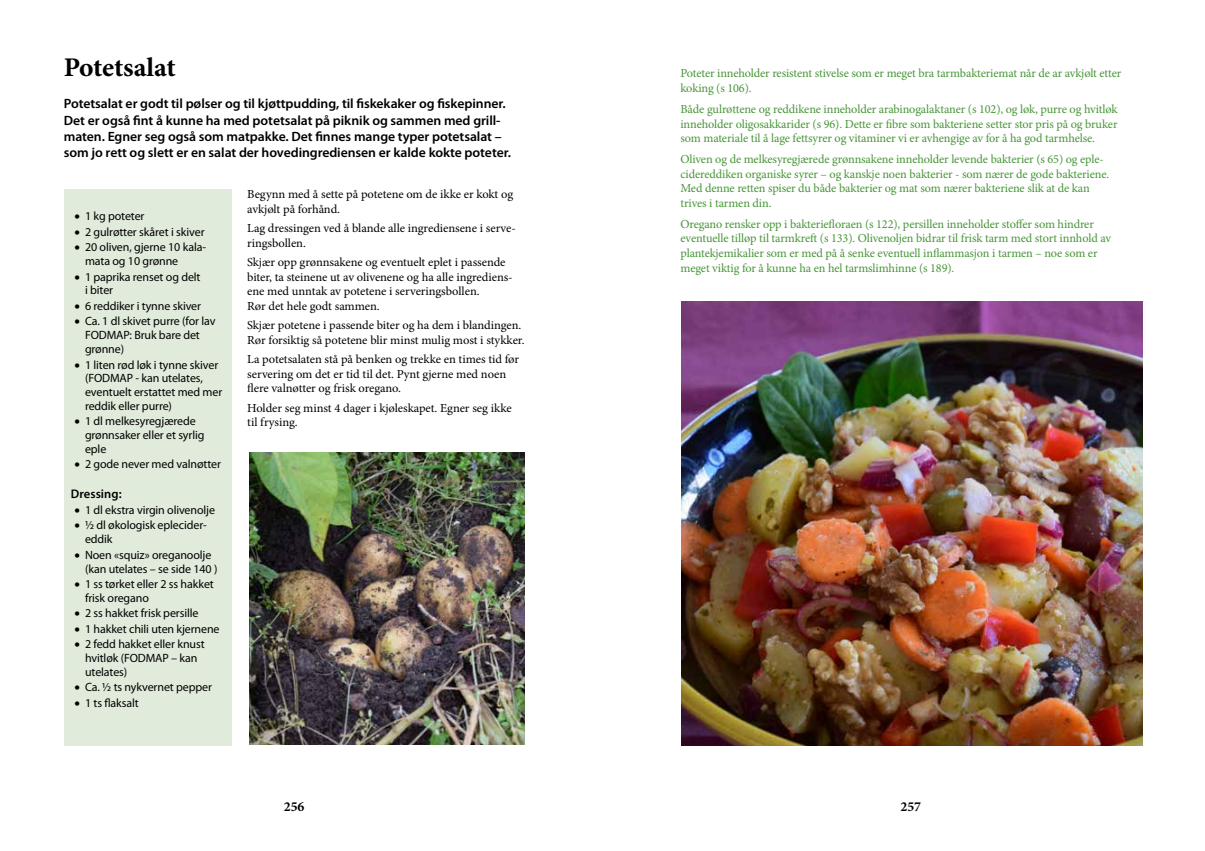
<style>
.page{position:relative;width:1205px;height:851px;background:#fff}
.page>*{position:absolute;margin:0;border:0;box-sizing:border-box;transform-origin:0 0}
.t1{font:700 27px "Minion Pro";letter-spacing:-.005em;color:#000}
.t2{font:700 13.75px "Minion Pro";color:#000}
.t3{font:600 13.5px/16.2px "Myriad Pro";letter-spacing:-.005em;color:#000}
.t4{font:600 12.5px "Myriad Pro";letter-spacing:.005em;color:#000}
.t5{font:12.25px/14.4px "Minion Pro";letter-spacing:-.01em;color:#479537}
.t6{font:12.25px/14.4px "Minion Pro";letter-spacing:-.005em;color:#000}
.t7{font:12px/13.8px "Myriad Pro";letter-spacing:-.01em;color:#000}
</style>
<div class="page">
<div style="left:64px;top:189px;width:167px;height:556px;background:#e1ebdc"></div>
<img style="left:682px;top:301px;width:460px;height:444px">
<img style="left:250px;top:452px;width:274px;height:292px">
<h1 class="t1" style="left:64px;top:48px;width:113px">Potetsalat</h1>
<p class="t3" style="left:64px;top:95px;width:449px">Potetsalat er godt til pølser og til kjøttpudding, til fiskekaker og fiskepinner.<br>Det er også fint å kunne ha med potetsalat på piknik og sammen med grill&shy;maten. Egner seg også som matpakke. Det finnes mange typer potetsalat – som jo rett og slett er en salat der hovedingrediensen er kalde kokte poteter.</p>
<p class="t7" style="left:74px;top:209px;width:72px">• 1 kg poteter</p>
<p class="t7" style="left:74px;top:225px;width:132px">• 2 gulrøtter skåret i skiver</p>
<p class="t7" style="left:85px;top:240px;width:123px;text-indent:-11px">• 20 oliven, gjerne 10 kala&shy;mata og 10 grønne</p>
<p class="t7" style="left:85px;top:269px;width:117px;text-indent:-11px">• 1 paprika renset og delt i biter</p>
<p class="t7" style="left:74px;top:299px;width:128px">• 6 reddiker i tynne skiver</p>
<p class="t7" style="left:85px;top:314px;width:132px;text-indent:-11px">• Ca. 1 dl skivet purre (for lav<br>FODMAP: Bruk bare det grønne)</p>
<p class="t7" style="left:85px;top:357px;width:139px;text-indent:-11px">• 1 liten rød løk i tynne skiver (FODMAP - kan utelates, eventuelt erstattet med mer reddik eller purre)</p>
<p class="t7" style="left:85px;top:414px;width:121px;text-indent:-11px">• 1 dl melkesyregjærede grønnsaker eller et syrlig eple</p>
<p class="t7" style="left:74px;top:457px;width:148px">• 2 gode never med valnøtter</p>
<p class="t4" style="left:71px;top:485px;width:52px">Dressing:</p>
<p class="t7" style="left:74px;top:502px;width:142px">• 1 dl ekstra virgin olivenolje</p>
<p class="t7" style="left:85px;top:518px;width:122px;text-indent:-11px">• ½ dl økologisk eplecider&shy;eddik</p>
<p class="t7" style="left:85px;top:547px;width:134px;text-indent:-11px">• Noen «squiz» oreganoolje (kan utelates – se side 140 )</p>
<p class="t7" style="left:85px;top:577px;width:130px;text-indent:-11px">• 1 ss tørket eller 2 ss hakket frisk oregano</p>
<p class="t7" style="left:74px;top:606px;width:126px">• 2 ss hakket frisk persille</p>
<p class="t7" style="left:74px;top:621px;width:147px">• 1 hakket chili uten kjernene</p>
<p class="t7" style="left:85px;top:637px;width:121px;text-indent:-11px">• 2 fedd hakket eller knust hvitløk (FODMAP – kan utelates)</p>
<p class="t7" style="left:74px;top:680px;width:139px">• Ca. ½ ts nykvernet pepper</p>
<p class="t7" style="left:74px;top:695px;width:66px">• 1 ts flaksalt</p>
<p class="t6" style="left:247px;top:187px;width:268px">Begynn med å sette på potetene om de ikke er kokt og avkjølt på forhånd.</p>
<p class="t6" style="left:247px;top:221px;width:270px">Lag dressingen ved å blande alle ingrediensene i serve&shy;ringsbollen.</p>
<p class="t6" style="left:247px;top:255px;width:266px">Skjær opp grønnsakene og eventuelt eplet i passende biter, ta steinene ut av olivenene og ha alle ingrediens&shy;ene med unntak av potetene i serveringsbollen.<br>Rør det hele godt sammen.</p>
<p class="t6" style="left:247px;top:318px;width:279px">Skjær potetene i passende biter og ha dem i blandingen.<br>Rør forsiktig så potetene blir minst mulig most i stykker.</p>
<p class="t6" style="left:247px;top:352px;width:273px">La potetsalaten stå på benken og trekke en times tid før servering om det er tid til det. Pynt gjerne med noen flere valnøtter og frisk oregano.</p>
<p class="t6" style="left:247px;top:400px;width:266px">Holder seg minst 4 dager i kjøleskapet. Egner seg ikke til frysing.</p>
<p class="t5" style="left:680px;top:66px;width:442px">Poteter inneholder resistent stivelse som er meget bra tarmbakteriemat når de ar avkjølt etter koking (s 106).</p>
<p class="t5" style="left:680px;top:102px;width:439px;text-align:justify">Både gulrøttene og reddikene inneholder arabinogalaktaner (s 102), og løk, purre og hvitløk inneholder oligosakkarider (s 96). Dette er fibre som bakteriene setter stor pris på og bruker som materiale til å lage fettsyrer og vitaminer vi er avhengige av for å ha god tarmhelse.</p>
<p class="t5" style="left:680px;top:152px;width:430px">Oliven og de melkesyregjærede grønnsakene inneholder levende bakterier (s 65) og eple&shy;cidereddiken organiske syrer – og kanskje noen bakterier - som nærer de gode bakteriene.<br>Med denne retten spiser du både bakterier og mat som nærer bakteriene slik at de kan trives i tarmen din.</p>
<p class="t5" style="left:680px;top:217px;width:432px">Oregano rensker opp i bakteriefloraen (s 122), persillen inneholder stoffer som hindrer eventuelle tilløp til tarmkreft (s 133). Olivenoljen bidrar til frisk tarm med stort innhold av plantekjemikalier som er med på å senke eventuell inflammasjon i tarmen – noe som er meget viktig for å kunne ha en hel tarmslimhinne (s 189).</p>
<p class="t2" style="left:284px;top:797px;width:22px">256</p>
<p class="t2" style="left:900px;top:797px;width:22px">257</p>
</div>
